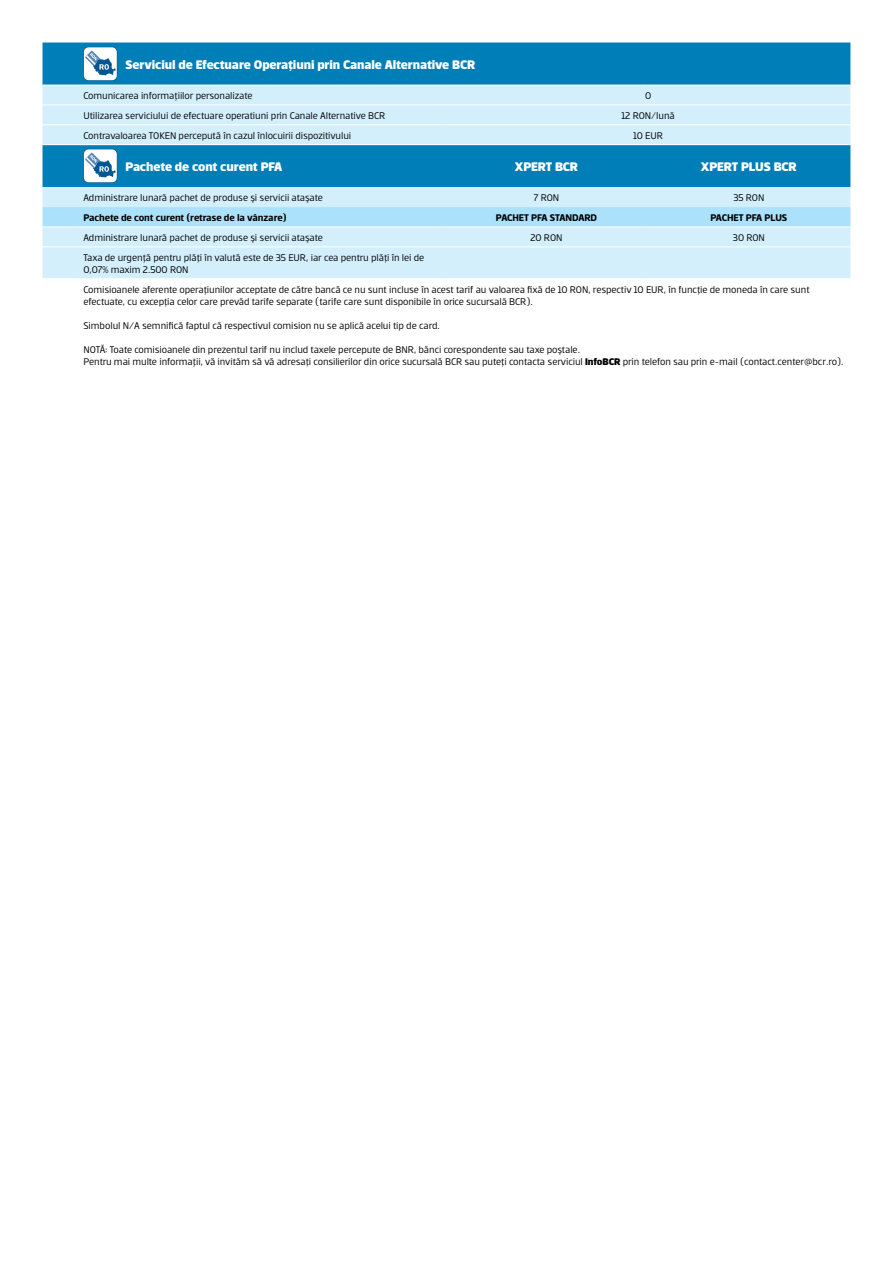
<style>
.page{position:relative;width:893px;height:1263px;background:#fff}
.page>*{position:absolute;margin:0;border:0;box-sizing:border-box;transform-origin:0 0}
.t1{font:900 13.5px "Erste";letter-spacing:-.01em;color:#fff}
.t2{font:10.5px/12px "Erste";letter-spacing:-.01em;color:#000}
.t3{font:700 10.5px "Erste";letter-spacing:-.01em;color:#000}
.s1{font-weight:900}
</style>
<div class="page">
<div style="left:43px;top:43px;width:807px;height:42px;background:#007eb7"></div>
<svg style="left:43px;top:86px;width:807px;height:192px;background:#a0d3eb"></svg>
<div style="left:43px;top:207px;width:807px;height:20px;background:#abe1fa"></div>
<hr style="left:43px;top:105px;width:34px;height:1px;background:#fff">
<hr style="left:77px;top:105px;width:369px;height:1px;background:#fff">
<hr style="left:446px;top:105px;width:201px;height:1px;background:#fff">
<hr style="left:647px;top:105px;width:203px;height:1px;background:#fff">
<hr style="left:43px;top:124px;width:34px;height:1px;background:#fff">
<hr style="left:77px;top:124px;width:369px;height:1px;background:#fff">
<hr style="left:446px;top:124px;width:201px;height:1px;background:#fff">
<hr style="left:647px;top:124px;width:203px;height:1px;background:#fff">
<hr style="left:43px;top:144px;width:34px;height:1px;background:#fff">
<hr style="left:77px;top:144px;width:369px;height:1px;background:#fff">
<hr style="left:446px;top:144px;width:201px;height:1px;background:#fff">
<hr style="left:647px;top:144px;width:203px;height:1px;background:#fff">
<hr style="left:43px;top:227px;width:34px;height:1px;background:#fff">
<hr style="left:77px;top:227px;width:369px;height:1px;background:#fff">
<hr style="left:446px;top:227px;width:201px;height:1px;background:#fff">
<hr style="left:647px;top:227px;width:203px;height:1px;background:#fff">
<hr style="left:43px;top:246px;width:34px;height:1px;background:#fff">
<hr style="left:77px;top:246px;width:369px;height:1px;background:#fff">
<hr style="left:446px;top:246px;width:201px;height:1px;background:#fff">
<hr style="left:647px;top:246px;width:203px;height:1px;background:#fff">
<svg style="left:83px;top:47px;width:34px;height:34px"></svg>
<div style="left:84px;top:47px;width:33px;height:33px;background:#fff;border-radius:5px"></div>
<svg style="left:85px;top:51px;width:31px;height:24px"></svg>
<svg style="left:83px;top:149px;width:34px;height:34px"></svg>
<div style="left:84px;top:149px;width:33px;height:33px;background:#fff;border-radius:5px"></div>
<svg style="left:85px;top:153px;width:31px;height:24px"></svg>
<p class="t1" style="left:126px;top:58px;width:351px">Serviciul de Efectuare Operaţiuni prin Canale Alternative BCR</p>
<p class="t2" style="left:83px;top:89px;width:171px">Comunicarea informaţiilor personalizate</p>
<p class="t2" style="left:645px;top:89px;width:8px">0</p>
<p class="t2" style="left:83px;top:109px;width:303px">Utilizarea serviciului de efectuare operatiuni prin Canale Alternative BCR</p>
<p class="t2" style="left:621px;top:109px;width:55px">12 RON/lună</p>
<p class="t2" style="left:83px;top:129px;width:269px">Contravaloarea TOKEN percepută în cazul înlocuirii dispozitivului</p>
<p class="t2" style="left:633px;top:129px;width:31px">10 EUR</p>
<p class="t1" style="left:126px;top:160px;width:158px">Pachete de cont curent PFA</p>
<p class="t1" style="left:515px;top:160px;width:65px">XPERT BCR</p>
<p class="t1" style="left:701px;top:160px;width:97px">XPERT PLUS BCR</p>
<p class="t2" style="left:83px;top:192px;width:241px">Administrare lunară pachet de produse şi servicii ataşate</p>
<p class="t2" style="left:534px;top:192px;width:27px">7 RON</p>
<p class="t2" style="left:733px;top:192px;width:33px">35 RON</p>
<p class="t3" style="left:83px;top:212px;width:205px">Pachete de cont curent (retrase de la vânzare)</p>
<p class="t3" style="left:496px;top:212px;width:103px">PACHET PFA STANDARD</p>
<p class="t3" style="left:710px;top:212px;width:78px">PACHET PFA PLUS</p>
<p class="t2" style="left:83px;top:231px;width:241px">Administrare lunară pachet de produse şi servicii ataşate</p>
<p class="t2" style="left:531px;top:231px;width:33px">20 RON</p>
<p class="t2" style="left:733px;top:231px;width:33px">30 RON</p>
<p class="t2" style="left:83px;top:251px;width:342px">Taxa de urgenţă pentru plăţi în valută este de 35 EUR, iar cea pentru plăţi în lei de<br>0,07% maxim 2.500 RON</p>
<p class="t2" style="left:83px;top:283px;width:728px">Comisioanele aferente operaţiunilor acceptate de către bancă ce nu sunt incluse în acest tarif au valoarea fixă de 10 RON, respectiv 10 EUR, în funcţie de moneda în care sunt efectuate, cu excepţia celor care prevăd tarife separate (tarife care sunt disponibile în orice sucursală BCR).</p>
<p class="t2" style="left:83px;top:319px;width:358px">Simbolul N/A semnifică faptul că respectivul comision nu se aplică acelui tip de card.</p>
<p class="t2" style="left:83px;top:343px;width:762px">NOTĂ: Toate comisioanele din prezentul tarif nu includ taxele percepute de BNR, bănci corespondente sau taxe poştale.<br>Pentru mai multe informaţii, vă invităm să vă adresaţi consilierilor din orice sucursală BCR sau puteţi contacta serviciul <span class="s1">InfoBCR</span> prin telefon sau prin e-mail (contact.center@bcr.ro).</p>
</div>
